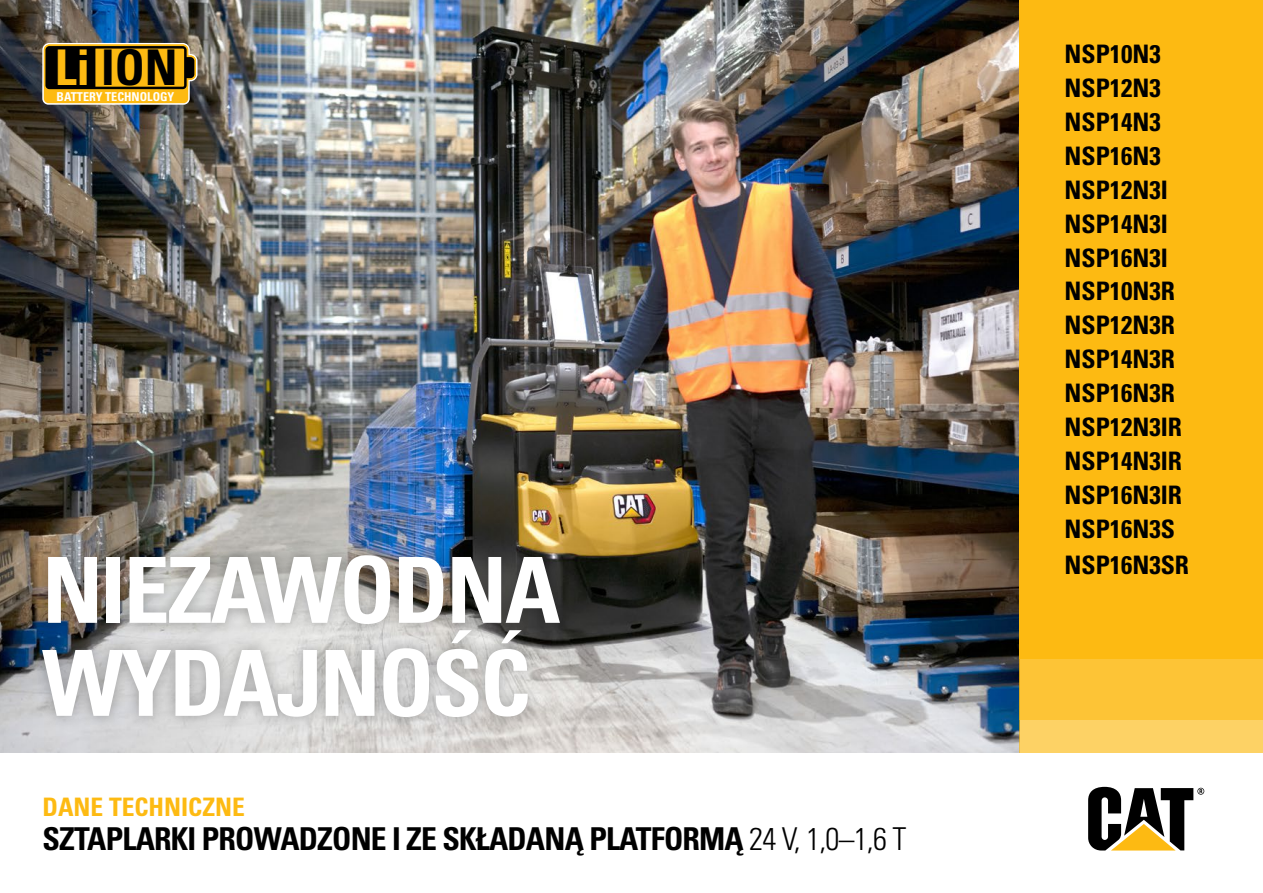
<style>
.page{position:relative;width:1263px;height:893px;background:#fff}
.page>*{position:absolute;margin:0;border:0;box-sizing:border-box;transform-origin:0 0}
.t1{font:91.2px/93px "Univers LTCYR 67 Bold Cond";letter-spacing:-.025em;color:#fff}
.t2{font:700 condensed 49.2px "Univers";color:#000}
.t3{font:31.5px "Univers LTCYR 67 Bold Cond";letter-spacing:-.025em;color:#000}
.t4{font:25.5px/34px "Univers LTCYR 67 Bold Cond";color:#000}
.t5{font:25.5px "Univers LTCYR 67 Bold Cond";color:#fdba12}
.t6{font:700 condensed 12.15px "Univers";color:#fff}
.s1{color:#fdba12}
.s2{font-family:"Univers LTCYR 47 Light Cond"}
</style>
<div class="page">
<img style="left:0;top:0;width:1019px;height:753px">
<svg style="left:1088px;top:787px;width:116px;height:63px"></svg>
<div style="left:1019px;top:0;width:244px;height:658px;background:#fdba12"></div>
<div style="left:1019px;top:658px;width:244px;height:62px;background:#fdc436"></div>
<div style="left:1019px;top:720px;width:244px;height:33px;background:#fdd265"></div>
<div style="left:29px;top:541px;width:544px;height:190px;background:#000;opacity:.3"></div>
<svg style="left:42px;top:43px;width:155px;height:62px;background:#ab821c"></svg>
<h2 class="t2" style="left:55px;top:38px;width:125px"><span class="s1">Li</span> ION</h2>
<p class="t6" style="left:57px;top:89px;width:119px">BATTERY TECHNOLOGY</p>
<h1 class="t1" style="left:42px;top:542px;width:520px">NIEZAWODNA<br>WYDAJNOŚĆ</h1>
<p class="t5" style="left:43px;top:791px;width:204px">DANE TECHNICZNE</p>
<p class="t3" style="left:43px;top:820px;width:865px">SZTAPLARKI PROWADZONE I ZE SKŁADANĄ PLATFORMĄ <span class="s2">24 V, 1,0–1,6 T</span></p>
<p class="t4" style="left:1065px;top:36px;width:126px">NSP10N3<br>NSP12N3<br>NSP14N3<br>NSP16N3<br>NSP12N3I<br>NSP14N3I<br>NSP16N3I<br>NSP10N3R<br>NSP12N3R<br>NSP14N3R<br>NSP16N3R<br>NSP12N3IR<br>NSP14N3IR<br>NSP16N3IR<br>NSP16N3S<br>NSP16N3SR</p>
</div>
